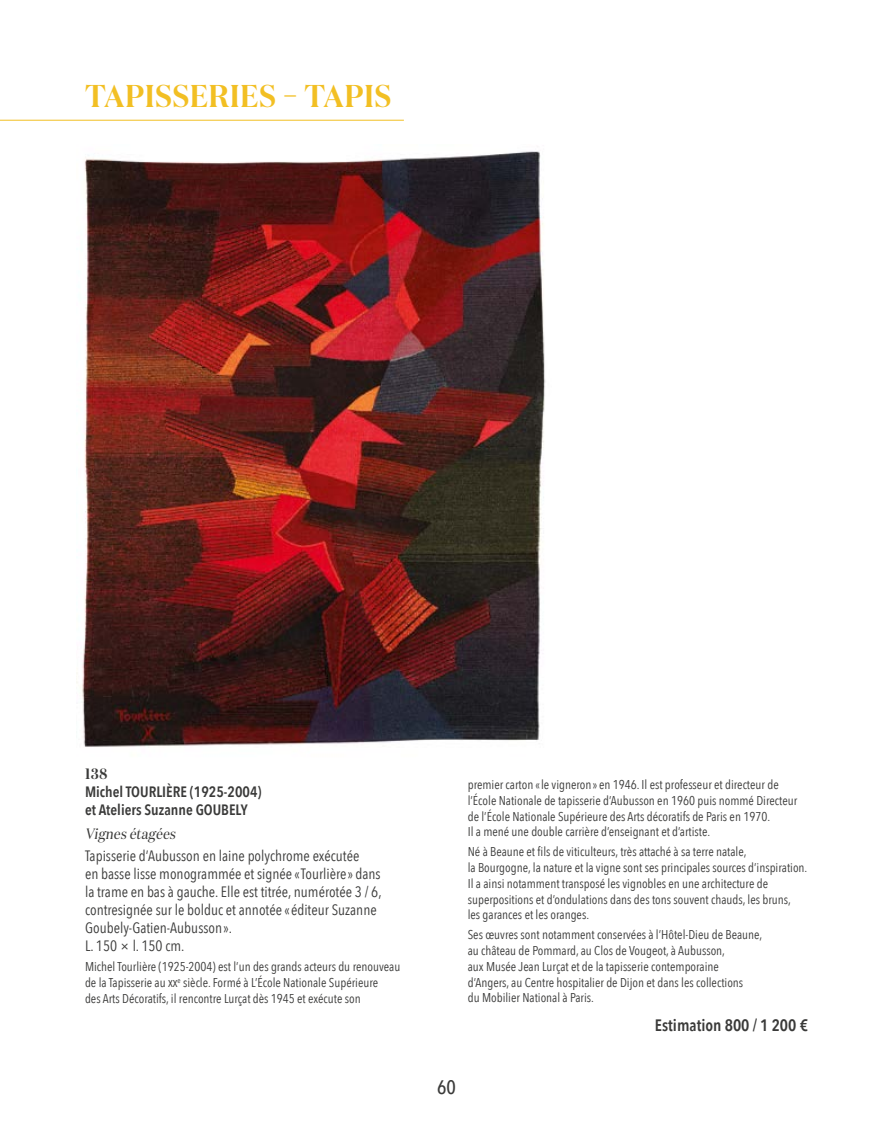
<style>
.page{position:relative;width:893px;height:1127px;background:#fff}
.page>*{position:absolute;margin:0;border:0;box-sizing:border-box;transform-origin:0 0}
.t1{font:600 31.5px "Domaine Disp Nar";letter-spacing:.03em;color:#f2bf23}
.t2{font:500 19.5px "Avenir Next Condensed";color:#3a3a39}
.t3{font:600 16.5px "Avenir Next Condensed";color:#3a3a39}
.t4{font:15px/18px "Avenir Next Condensed";color:#3a3a39}
.t5{font:600 15px/18px "Avenir Next Condensed";color:#3a3a39}
.t6{font:15px "Domaine Disp Nar";color:#3a3a39}
.t7{font:600 15px "Domaine Disp Nar";color:#3a3a39}
.t8{font:12.75px/15.8px "Avenir Next Condensed";color:#3a3a39}
</style>
<div class="page">
<img style="left:77px;top:151px;width:469px;height:596px">
<hr style="left:0;top:120px;width:404px;height:1px;background:#f2bf23">
<h1 class="t1" style="left:85px;top:77px;width:308px">TAPISSERIES – TAPIS</h1>
<p class="t7" style="left:85px;top:764px;width:24px">138</p>
<p class="t5" style="left:85px;top:782px;width:178px">Michel TOURLIÈRE (1925-2004) et Ateliers Suzanne GOUBELY</p>
<p class="t6" style="left:85px;top:824px;width:94px">Vignes étagées</p>
<p class="t4" style="left:85px;top:846px;width:298px">Tapisserie d’Aubusson en laine polychrome exécutée<br>en basse lisse monogrammée et signée «Tourlière» dans la trame en bas à gauche. Elle est titrée, numérotée 3 / 6, contresignée sur le bolduc et annotée «éditeur Suzanne Goubely-Gatien-Aubusson».<br>L. 150 × l. 150 cm.</p>
<p class="t8" style="left:85px;top:958px;width:317px">Michel Tourlière (1925-2004) est l’un des grands acteurs du renouveau de la Tapisserie au xx<sup>e</sup> siècle. Formé à L’École Nationale Supérieure<br>des Arts Décoratifs, il rencontre Lurçat dès 1945 et exécute son</p>
<p class="t8" style="left:468px;top:776px;width:331px">premier carton «le vigneron» en 1946. Il est professeur et directeur de l’École Nationale de tapisserie d’Aubusson en 1960 puis nommé Directeur de l’École Nationale Supérieure des Arts décoratifs de Paris en 1970.<br>Il a mené une double carrière d’enseignant et d’artiste.</p>
<p class="t8" style="left:468px;top:843px;width:341px">Né à Beaune et fils de viticulteurs, très attaché à sa terre natale,<br>la Bourgogne, la nature et la vigne sont ses principales sources d’inspiration.<br>Il a ainsi notamment transposé les vignobles en une architecture de superpositions et d’ondulations dans des tons souvent chauds, les bruns,<br>les garances et les oranges.</p>
<p class="t8" style="left:468px;top:926px;width:296px">Ses œuvres sont notamment conservées à l’Hôtel-Dieu de Beaune, au château de Pommard, au Clos de Vougeot, à Aubusson,<br>aux Musée Jean Lurçat et de la tapisserie contemporaine d’Angers, au Centre hospitalier de Dijon et dans les collections<br>du Mobilier National à Paris.</p>
<p class="t3" style="left:655px;top:1010px;width:154px">Estimation 800 / 1 200 €</p>
<h2 class="t2" style="left:437px;top:1075px;width:20px">60</h2>
</div>
